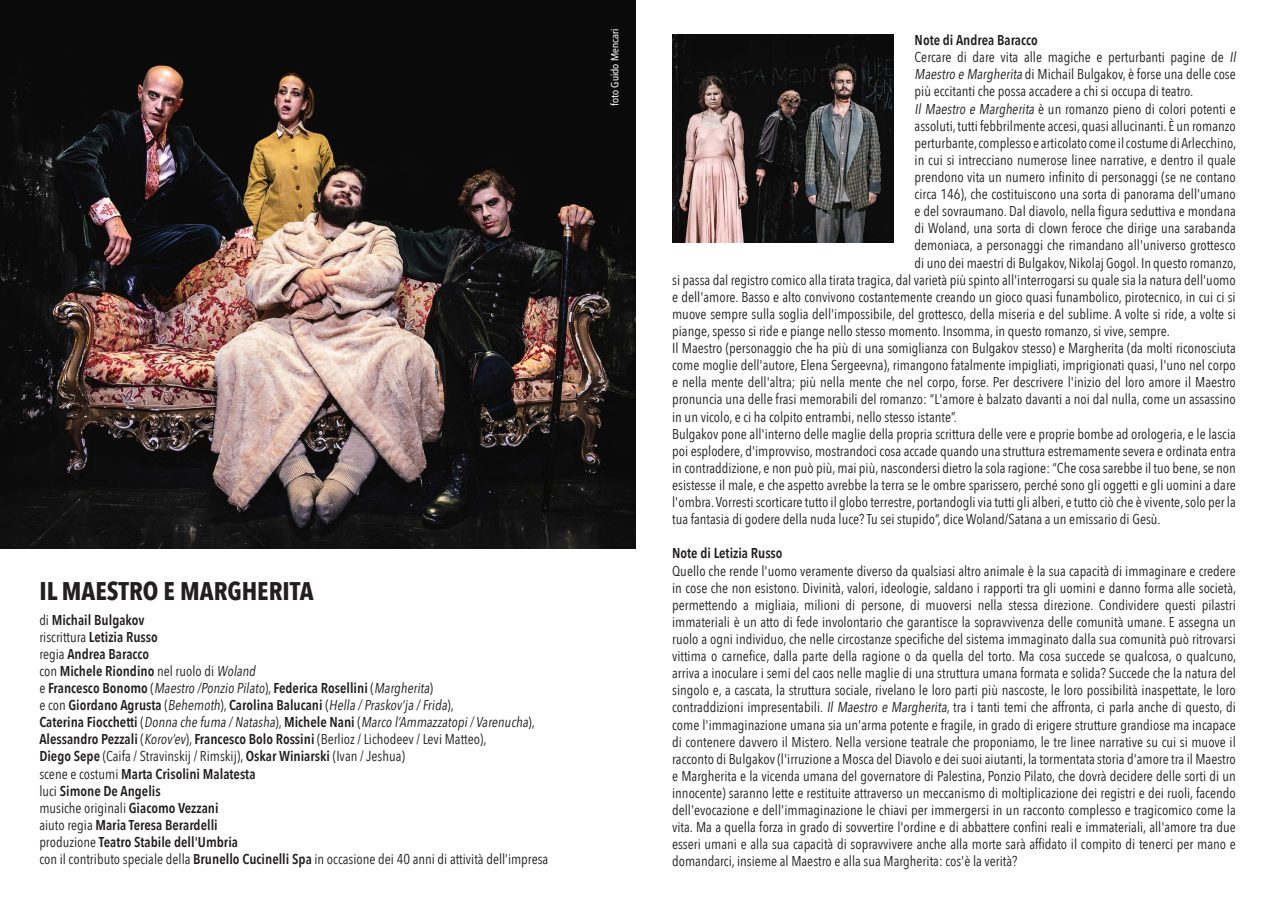
<style>
.page{position:relative;width:1272px;height:902px;background:#fff}
.page>*{position:absolute;margin:0;border:0;box-sizing:border-box;transform-origin:0 0}
.t1{font:700 25.5px "Avenir Next Condensed";color:#231f20}
.t2{font:14.25px/17.1px "Avenir Next Condensed";color:#231f20;text-align:justify}
.t3{font:600 14.25px "Avenir Next Condensed";color:#231f20}
.t4{font:condensed 10.5px "Frutiger LT Std";color:#fff}
.s1{font-weight:400}
.s2{font-weight:600}
</style>
<div class="page">
<img style="left:0;top:0;width:636px;height:549px">
<img style="left:672px;top:34px;width:221px;height:208px">
<p class="t1" style="left:39px;top:575px;width:276px">IL MAESTRO E MARGHERITA</p>
<p class="t3" style="left:39px;top:607px;width:107px"><span class="s1">di</span> Michail Bulgakov</p>
<p class="t3" style="left:39px;top:624px;width:120px"><span class="s1">riscrittura</span> Letizia Russo</p>
<p class="t3" style="left:39px;top:641px;width:111px"><span class="s1">regia</span> Andrea Baracco</p>
<p class="t2" style="left:39px;top:661px;width:221px">con <span class="s2">Michele Riondino</span> nel ruolo di Woland</p>
<p class="t2" style="left:39px;top:678px;width:395px">e <span class="s2">Francesco Bonomo</span> (Maestro /Ponzio Pilato), <span class="s2">Federica Rosellini</span> (Margherita)</p>
<p class="t2" style="left:39px;top:695px;width:416px">e con <span class="s2">Giordano Agrusta</span> (Behemoth), <span class="s2">Carolina Balucani</span> (Hella/Praskov’ja/Frida),</p>
<p class="t2" style="left:39px;top:713px;width:497px"><span class="s2">Cate ri n a Fi occh etti</span> ( Donnache fuma/Natasha), <span class="s2">M i ch e l e N a n i</span> ( Marco l’Ammazzatopi/Varenucha),</p>
<p class="t2" style="left:39px;top:730px;width:449px"><span class="s2">Alessandro Pezzali</span> (Korov’ev), <span class="s2">Francesco Bolo Rossini</span> (Berlioz / Lichodeev / Levi Matteo),</p>
<p class="t2" style="left:39px;top:747px;width:367px"><span class="s2">Diego Sepe</span> (Caifa / Stravinskij / Rimskij), <span class="s2">Oskar Winiarski</span> (Ivan / Jeshua)</p>
<p class="t3" style="left:39px;top:761px;width:218px"><span class="s1">scene e costumi</span> Marta Crisolini Malatesta</p>
<p class="t3" style="left:39px;top:778px;width:123px"><span class="s1">luci</span> Simone De Angelis</p>
<p class="t2" style="left:39px;top:798px;width:181px">musiche originali <span class="s2">Giacomo Vezzani</span></p>
<p class="t3" style="left:39px;top:812px;width:180px"><span class="s1">aiuto regia</span> Maria Teresa Berardelli</p>
<p class="t3" style="left:39px;top:829px;width:200px"><span class="s1">produzione</span> Teatro Stabile dell'Umbria</p>
<p class="t2" style="left:39px;top:849px;width:510px">con il contributo speciale della <span class="s2">Brunello Cucinelli Spa</span> in occasione dei 40 anni di attività dell’impresa</p>
<p class="t4" style="left:608px;top:106px;width:79px;rotate:-90deg">foto Guido Mencari</p>
<p class="t3" style="left:914px;top:28px;width:125px">Note di Andrea Baracco</p>
<p class="t2" style="left:914px;top:48px;width:326px;text-align:left">Cercare di dare vita alle magiche e perturbanti pagine de Il<br>Maestro e Margheritadi Michail Bulgakov, è forse una delle cose più eccitanti che possa accadere a chi si occupa di teatro.</p>
<p class="t2" style="left:914px;top:99px;width:323px">IlMaestro e Margheritaè un romanzo pieno di colori potenti e</p>
<p class="t2" style="left:914px;top:116px;width:323px">assoluti, tutti febbrilmente accesi, quasi allucinanti. È un romanzo</p>
<p class="t2" style="left:914px;top:133px;width:323px">perturbante, complesso e articolato come il costume di Arlecchino,</p>
<p class="t2" style="left:914px;top:151px;width:323px">in cui si intrecciano numerose linee narrative, e dentro il quale</p>
<p class="t2" style="left:914px;top:168px;width:323px">prendono vita un numero infinito di personaggi (se ne contano</p>
<p class="t2" style="left:914px;top:185px;width:323px">circa 146), che costituiscono una sorta di panorama dell'umano</p>
<p class="t2" style="left:914px;top:202px;width:323px">e del sovraumano. Dal diavolo, nella figura seduttiva e mondana</p>
<p class="t2" style="left:914px;top:219px;width:323px">di Woland, una sorta di clown feroce che dirige una sarabanda</p>
<p class="t2" style="left:914px;top:236px;width:322px">demoniaca, a personaggi che rimandano all'universo grottesco</p>
<p class="t2" style="left:914px;top:253px;width:323px">di uno dei maestri di Bulgakov, Nikolaj Gogol. In questo romanzo,</p>
<p class="t2" style="left:672px;top:270px;width:565px">si passa dal registro comico alla tirata tragica, dal varietà più spinto all'interrogarsi su quale sia la natura dell'uomo</p>
<p class="t2" style="left:672px;top:287px;width:565px">e dell'amore. Basso e alto convivono costantemente creando un gioco quasi funambolico, pirotecnico, in cui ci si</p>
<p class="t2" style="left:672px;top:304px;width:565px">muove sempre sulla soglia dell'impossibile, del grottesco, della miseria e del sublime. A volte si ride, a volte si</p>
<p class="t2" style="left:672px;top:322px;width:499px">piange, spesso si ride e piange nello stesso momento. Insomma, in questo romanzo, si vive, sempre.</p>
<p class="t2" style="left:672px;top:339px;width:565px">Il Maestro (personaggio che ha più di una somiglianza con Bulgakov stesso) e Margherita (da molti riconosciuta come moglie dell'autore, Elena Sergeevna), rimangono fatalmente impigliati, imprigionati quasi, l'uno nel corpo e nella mente dell'altra; più nella mente che nel corpo, forse. Per descrivere l'inizio del loro amore il Maestro pronuncia una delle frasi memorabili del romanzo: “L'amore è balzato davanti a noi dal nulla, come un assassino in un vicolo, e ci ha colpito entrambi, nello stesso istante”.</p>
<p class="t2" style="left:672px;top:424px;width:565px">Bulgakov pone all'interno delle maglie della propria scrittura delle vere e proprie bombe ad orologeria, e le lascia poi esplodere, d'improvviso, mostrandoci cosa accade quando una struttura estremamente severa e ordinata entra in contraddizione, e non può più, mai più, nascondersi dietro la sola ragione: “Che cosa sarebbe il tuo bene, se non esistesse il male, e che aspetto avrebbe la terra se le ombre sparissero, perché sono gli oggetti e gli uomini a dare l'ombra. Vorresti scorticare tutto il globo terrestre, portandogli via tutti gli alberi, e tutto ciò che è vivente, solo per la tua fantasia di godere della nuda luce? Tu sei stupido”, dice Woland/Satana a un emissario di Gesù.</p>
<p class="t3" style="left:672px;top:541px;width:112px">Note di Letizia Russo</p>
<p class="t2" style="left:672px;top:561px;width:565px">Quello che rende l'uomo veramente diverso da qualsiasi altro animale è la sua capacità di immaginare e credere in cose che non esistono. Divinità, valori, ideologie, saldano i rapporti tra gli uomini e danno forma alle società, permettendo a migliaia, milioni di persone, di muoversi nella stessa direzione. Condividere questi pilastri immateriali è un atto di fede involontario che garantisce la sopravvivenza delle comunità umane. E assegna un ruolo a ogni individuo, che nelle circostanze specifiche del sistema immaginato dalla sua comunità può ritrovarsi vittima o carnefice, dalla parte della ragione o da quella del torto. Ma cosa succede se qualcosa, o qualcuno, arriva a inoculare i semi del caos nelle maglie di una struttura umana formata e solida? Succede che la natura del singolo e, a cascata, la struttura sociale, rivelano le loro parti più nascoste, le loro possibilità inaspettate, le loro contraddizioni impresentabili. IlMaestro e Margherita, tra i tanti temi che affronta, ci parla anche di questo, di come l'immaginazione umana sia un'arma potente e fragile, in grado di erigere strutture grandiose ma incapace di contenere davvero il Mistero. Nella versione teatrale che proponiamo, le tre linee narrative su cui si muove il racconto di Bulgakov (l'irruzione a Mosca del Diavolo e dei suoi aiutanti, la tormentata storia d'amore tra il Maestro e Margherita e la vicenda umana del governatore di Palestina, Ponzio Pilato, che dovrà decidere delle sorti di un innocente) saranno lette e restituite attraverso un meccanismo di moltiplicazione dei registri e dei ruoli, facendo dell'evocazione e dell'immaginazione le chiavi per immergersi in un racconto complesso e tragicomico come la vita. Ma a quella forza in grado di sovvertire l'ordine e di abbattere confini reali e immateriali, all'amore tra due esseri umani e alla sua capacità di sopravvivere anche alla morte sarà affidato il compito di tenerci per mano e domandarci, insieme al Maestro e alla sua Margherita: cos'è la verità?</p>
</div>
